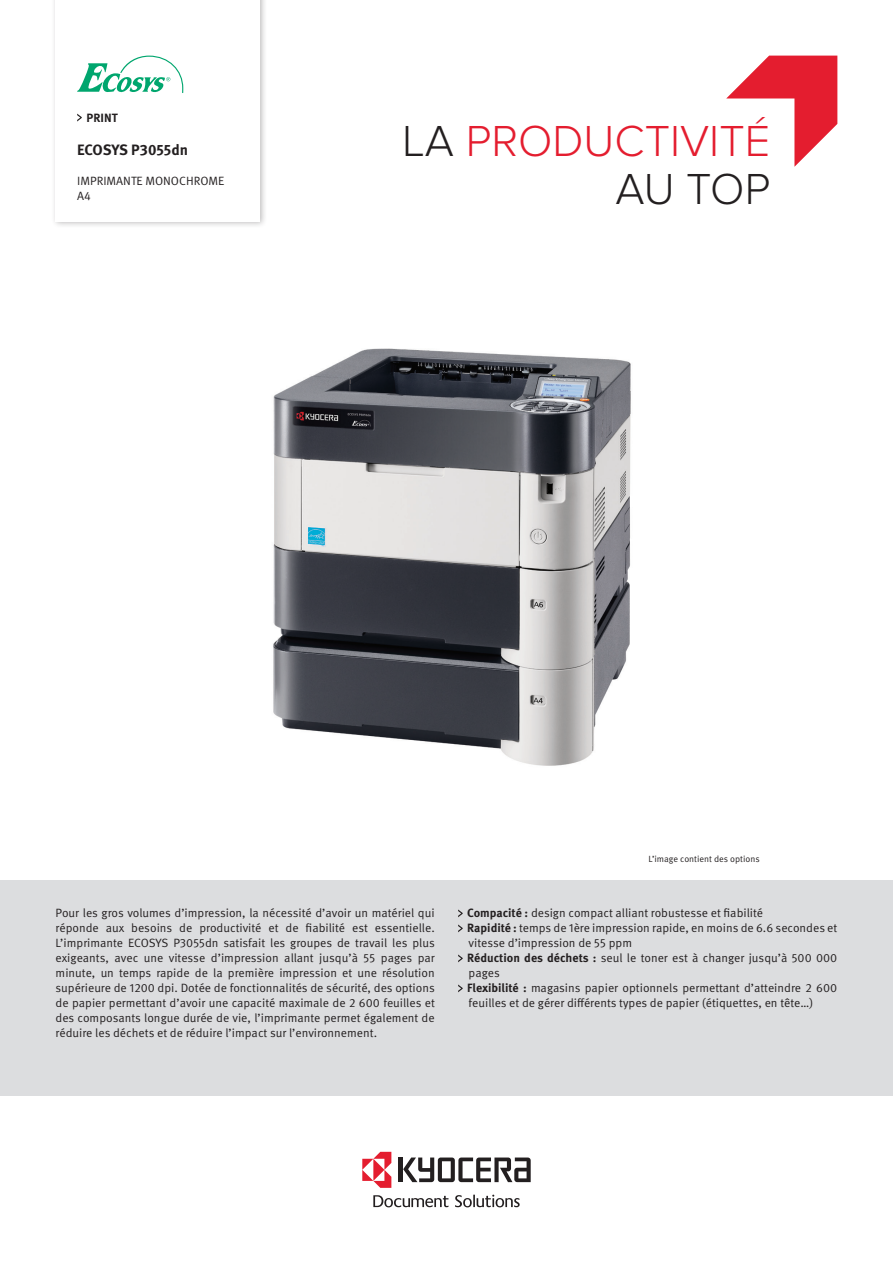
<style>
.page{position:relative;width:893px;height:1263px;background:#fff}
.page>*{position:absolute;margin:0;border:0;box-sizing:border-box;transform-origin:0 0}
.Headline{font:300 45px/48px "Proxima Nova";color:#e41d2f;text-align:right}
.t1{font:700 15px "Meta Pro";color:#231f20}
.Bodycopy{font:12px/15px "Meta Pro Norm";color:#231f20;text-align:justify}
.bullet_1st_page{font:12px/15px "Meta Pro Norm";color:#231f20}
.t2{font:700 12px "Meta Pro";color:#231f20}
.Copy1a{font:9px "Meta Pro Norm";color:#231f20}
.s1{color:#231f20}
.s2{font-family:"Meta Pro";font-weight:700}
</style>
<div class="page">
<img style="left:273px;top:348px;width:358px;height:418px">
<div style="left:0;top:880px;width:893px;height:216px;background:#dcdddf"></div>
<hr style="left:399px;top:1157px;width:4px;height:25px;background:#231f20">
<svg style="left:403px;top:1157px;width:128px;height:25px"></svg>
<svg style="left:362px;top:1152px;width:29px;height:36px"></svg>
<svg style="left:455px;top:1195px;width:65px;height:12px"></svg>
<svg style="left:373px;top:1195px;width:75px;height:12px"></svg>
<div style="left:51px;top:0;width:216px;height:228px;background:#231f20;opacity:.3"></div>
<div style="left:56px;top:0;width:204px;height:222px;background:#fff"></div>
<svg style="left:77px;top:56px;width:106px;height:37px"></svg>
<svg style="left:726px;top:56px;width:111px;height:111px"></svg>
<svg style="left:458px;top:909px;width:5px;height:8px"></svg>
<svg style="left:458px;top:924px;width:5px;height:8px"></svg>
<svg style="left:458px;top:954px;width:5px;height:8px"></svg>
<svg style="left:458px;top:984px;width:5px;height:8px"></svg>
<svg style="left:77px;top:114px;width:5px;height:8px"></svg>
<p class="t2" style="left:87px;top:108px;width:33px">PRINT</p>
<p class="t1" style="left:77px;top:138px;width:112px">ECOSYS P3055dn</p>
<p class="Bodycopy" style="left:77px;top:172px;width:149px">IMPRIMANTE MONOCHROME</p>
<p class="Bodycopy" style="left:77px;top:187px;width:15px">A4</p>
<p class="Headline" style="left:402px;top:118px;width:370px"><span class="s1">LA</span> PRODUCTIVITÉ<br><span class="s1">AU TOP</span></p>
<p class="Copy1a" style="left:648px;top:852px;width:113px">L’image contient des options</p>
<p class="Bodycopy" style="left:56px;top:905px;width:381px">Pour les gros volumes d’impression, la nécessité d’avoir un matériel qui réponde aux besoins de productivité et de fiabilité est essentielle.<br>L’imprimante ECOSYS P3055dn satisfait les groupes de travail les plus exigeants, avec une vitesse d’impression allant jusqu’à 55 pages par minute, un temps rapide de la première impression et une résolution supérieure de 1200 dpi. Dotée de fonctionnalités de sécurité, des options de papier permettant d’avoir une capacité maximale de 2 600 feuilles et des composants longue durée de vie, l’imprimante permet également de réduire les déchets et de réduire l’impact sur l’environnement.</p>
<p class="bullet_1st_page" style="left:467px;top:905px;width:297px"><span class="s2">Compacité :</span> design compact alliant robustesse et fiabilité</p>
<p class="bullet_1st_page" style="left:467px;top:920px;width:372px"><span class="s2">Rapidité :</span> temps de 1ère impression rapide, en moins de 6.6 secondes et vitesse d’impression de 55 ppm</p>
<p class="bullet_1st_page" style="left:467px;top:950px;width:372px"><span class="s2">Réduction des déchets :</span> seul le toner est à changer jusqu’à 500 000 pages</p>
<p class="bullet_1st_page" style="left:467px;top:980px;width:372px"><span class="s2">Flexibilité :</span> magasins papier optionnels permettant d’atteindre 2 600 feuilles et de gérer différents types de papier (étiquettes, en tête…)</p>
</div>
